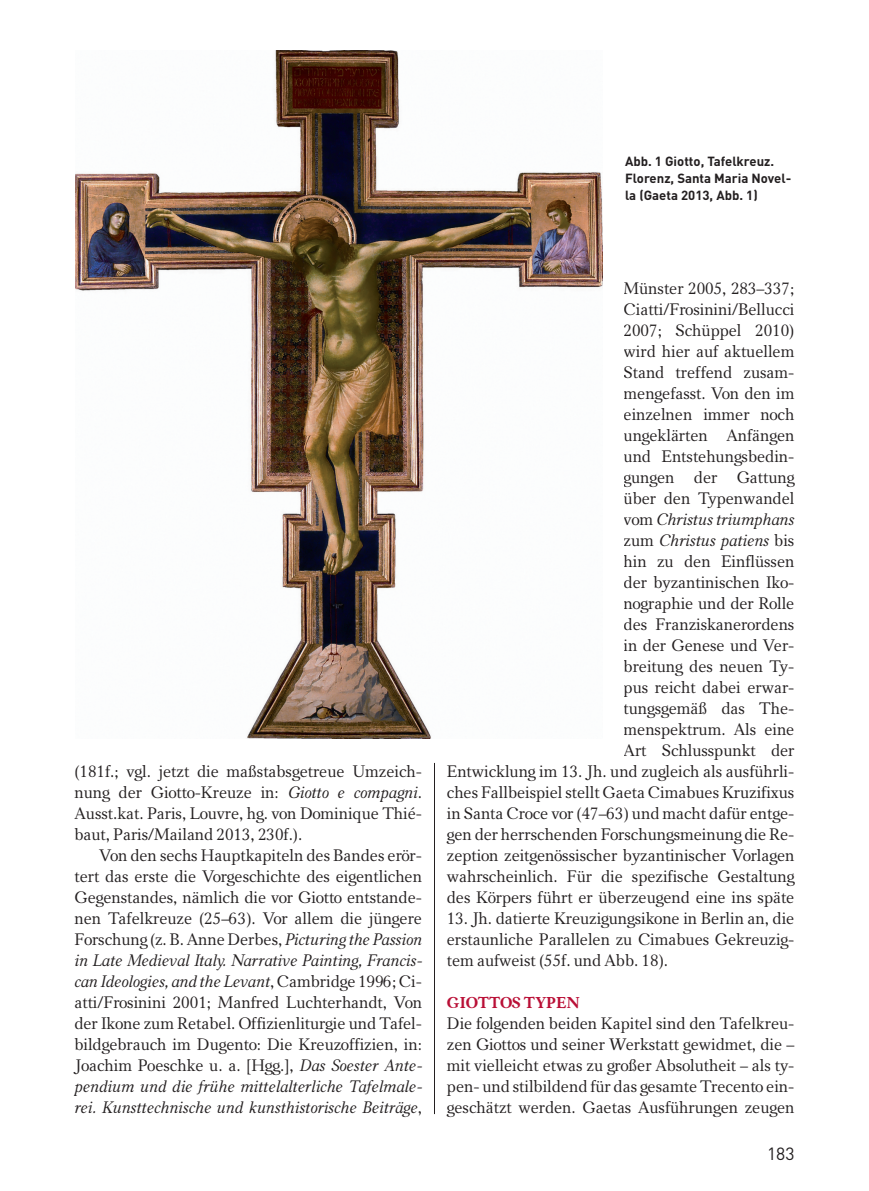
<style>
.page{position:relative;width:869px;height:1191px;background:#fff}
.page>*{position:absolute;margin:0;border:0;box-sizing:border-box;transform-origin:0 0}
.t1{font:17.5px "DINOT";color:#231f20}
.t2{font:16.62px/21px "Carniola";letter-spacing:-.005em;color:#231f20;text-align:justify}
.t3{font:700 15.75px "Carniola";letter-spacing:-.005em;color:#b90f36}
.t4{font:700 13.12px/16.6px "DINOT";color:#231f20}
.s1{font-style:italic}
</style>
<div class="page">
<hr style="left:434px;top:763px;width:1px;height:351px;background:#231f20">
<img style="left:75px;top:51px;width:527px;height:687px">
<p class="t4" style="left:624px;top:155px;width:168px">Abb. 1 Giotto, Tafelkreuz.<br>Florenz, Santa Maria Novel&shy;la (Gaeta 2013, Abb. 1)</p>
<p class="t2" style="left:74px;top:761px;width:349px">(181f.; vgl. jetzt die maßstabsgetreue Umzeich&shy;nung der Giotto-Kreuze in: <span class="s1">Giotto e compagni</span>.<br>Ausst.kat. Paris, Louvre, hg. von Dominique Thié&shy;baut, Paris/Mailand 2013, 230f.).</p>
<p class="t2" style="left:74px;top:845px;width:349px;text-align:left;text-indent:25px">Von den sechs Hauptkapiteln des Bandes erör&shy;tert das erste die Vorgeschichte des eigentlichen Gegenstandes, nämlich die vor Giotto entstande&shy;nen Tafelkreuze (25–63). Vor allem die jüngere Forschung (z. B. Anne Derbes, <span class="s1">Picturing the Passion in Late Medieval Italy. Narrative Painting, Francis&shy;can Ideologies, and the Levant</span>, Cambridge 1996; Ci&shy;atti/Frosinini 2001; Manfred Luchterhandt, Von der Ikone zum Retabel. Offizienliturgie und Tafel&shy;bildgebrauch im Dugento: Die Kreuzoffizien, in:<br>Joachim Poeschke u. a. [Hgg.], <span class="s1">Das Soester Ante&shy;pendium und die frühe mittelalterliche Tafelmale&shy;rei. Kunsttechnische und kunsthistorische Beiträge</span>,</p>
<p class="t2" style="left:446px;top:278px;width:349px;text-align:right">Münster 2005, 283–337;<br>Ciatti/Frosinini/Bellucci<br>2007; Schüppel 2010)<br>wird hier auf aktuellem<br>Stand treffend zusam-<br>mengefasst. Von den im<br>einzelnen immer noch<br>ungeklärten Anfängen<br>und Entstehungsbedin-<br>gungen der Gattung<br>über den Typenwandel<br>vom <span class="s1">Christus triumphans<br></span>zum <span class="s1">Christus patiens</span> bis<br>hin zu den Einflüssen<br>der byzantinischen Iko-<br>nographie und der Rolle<br>des Franziskanerordens<br>in der Genese und Ver-<br>breitung des neuen Ty-<br>pus reicht dabei erwar-<br>tungsgemäß das The-<br>menspektrum. Als eine<br>Art Schlusspunkt der<br>Entwicklung im 13. Jh. und zugleich als ausführli&shy;ches Fallbeispiel stellt Gaeta Cimabues Kruzifixus in Santa Croce vor (47–63) und macht dafür entge&shy;gen der herrschenden Forschungsmeinung die Re&shy;zeption zeitgenössischer byzantinischer Vorlagen wahrscheinlich. Für die spezifische Gestaltung des Körpers führt er überzeugend eine ins späte</p>
<p class="t2" style="left:446px;top:908px;width:349px">13. Jh. datierte Kreuzigungsikone in Berlin an, die erstaunliche Parallelen zu Cimabues Gekreuzig&shy;tem aufweist (55f. und Abb. 18).</p>
<p class="t3" style="left:446px;top:993px;width:134px">GIOTTOS TYPEN</p>
<p class="t2" style="left:446px;top:1013px;width:349px">Die folgenden beiden Kapitel sind den Tafelkreu&shy;zen Giottos und seiner Werkstatt gewidmet, die – mit vielleicht etwas zu großer Absolutheit – als ty&shy;pen- und stilbildend für das gesamte Trecento ein&shy;geschätzt werden. Gaetas Ausführungen zeugen</p>
<p class="t1" style="left:766px;top:1147px;width:29px">183</p>
</div>
